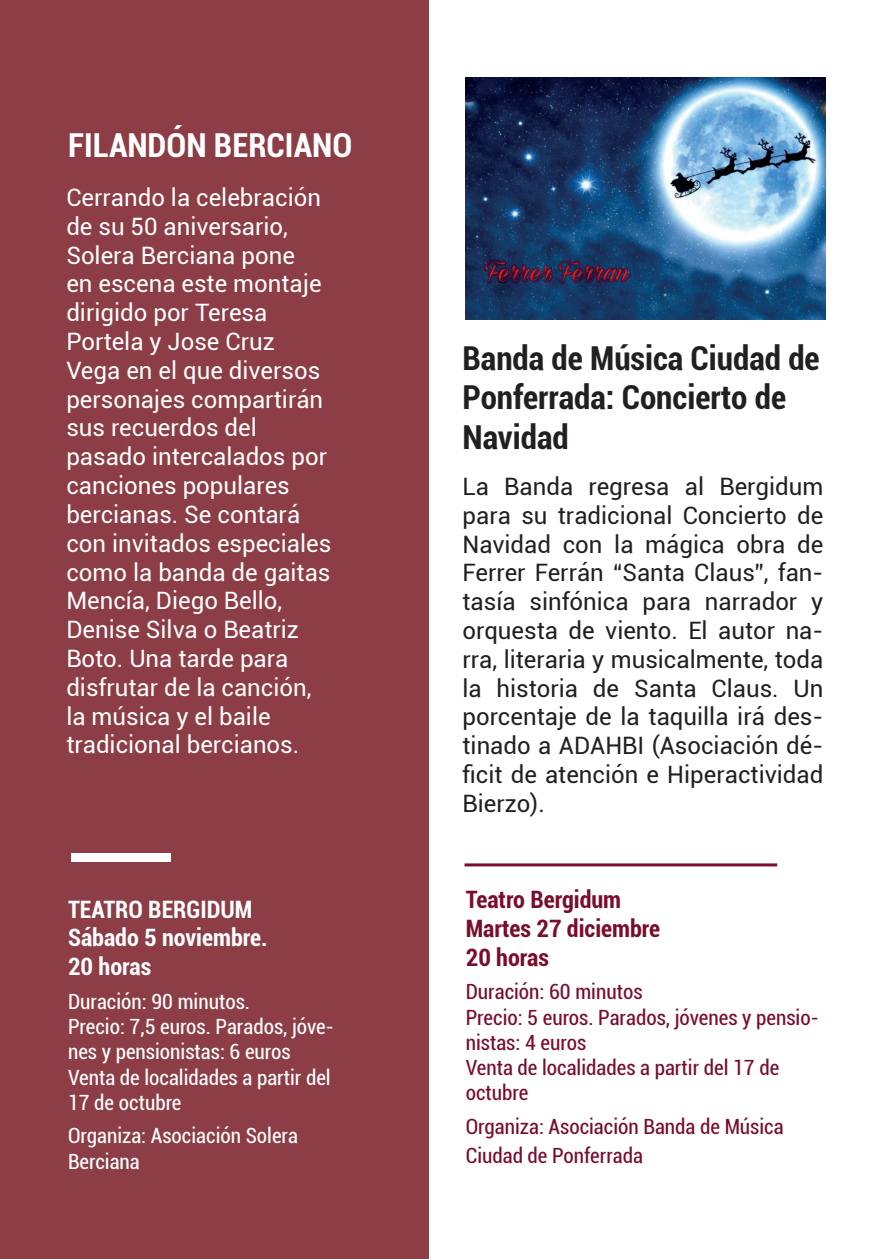
<style>
.page{position:relative;width:893px;height:1259px;background:#fff}
.page>*{position:absolute;margin:0;border:0;box-sizing:border-box;transform-origin:0 0}
.t1{font:700 condensed 33px/39.6px "Roboto";color:#231f20}
.t2{font:700 condensed 33px "Roboto";color:#fff}
.t3{font:24px/28.8px "Roboto";color:#fff}
.t4{font:24px/28.8px "Roboto";color:#231f20;text-align:justify}
.t5{font:700 condensed 24px "Roboto";color:#fff}
.t6{font:700 condensed 24px "Roboto";color:#790d2b}
.t7{font:condensed 21px/25.2px "Roboto";color:#790d2b}
.t8{font:condensed 21px/25.2px "Roboto";color:#fff}
</style>
<div class="page">
<hr style="left:892px;top:0;width:1px;height:1259px;background:#790d2b">
<div style="left:0;top:0;width:428px;height:1259px;background:#8c3d45"></div>
<img style="left:466px;top:77px;width:359px;height:242px">
<hr style="left:464px;top:863px;width:313px;height:3px;background:#790d2b">
<div style="left:72px;top:853px;width:99px;height:8px;background:#fff"></div>
<p class="t2" style="left:68px;top:122px;width:286px">FILANDÓN BERCIANO</p>
<p class="t3" style="left:66px;top:182px;width:266px">Cerrando la celebración de su 50 aniversario,<br>Solera Berciana pone<br>en escena este montaje dirigido por Teresa<br>Portela y Jose Cruz<br>Vega en el que diversos personajes compartirán sus recuerdos del pasado intercalados por canciones populares bercianas. Se contará con invitados especiales como la banda de gaitas<br>Mencía, Diego Bello,<br>Denise Silva o Beatriz<br>Boto. Una tarde para disfrutar de la canción, la música y el baile tradicional bercianos.</p>
<p class="t5" style="left:68px;top:892px;width:186px">TEATRO BERGIDUM</p>
<p class="t5" style="left:68px;top:921px;width:201px">Sábado 5 noviembre.</p>
<p class="t5" style="left:68px;top:950px;width:85px">20 horas</p>
<p class="t8" style="left:68px;top:988px;width:183px">Duración: 90 minutos.</p>
<p class="t8" style="left:68px;top:1013px;width:267px">Precio: 7,5 euros. Parados, jóve&shy;nes y pensionistas: 6 euros</p>
<p class="t8" style="left:68px;top:1063px;width:264px">Venta de localidades a partir del<br>17 de octubre</p>
<p class="t8" style="left:68px;top:1122px;width:231px">Organiza: Asociación Solera<br>Berciana</p>
<p class="t1" style="left:462px;top:337px;width:359px">Banda de Música Ciudad de<br>Ponferrada: Concierto de<br>Navidad</p>
<p class="t4" style="left:462px;top:471px;width:362px">La Banda regresa al Bergidum para su tradicional Concierto de Navidad con la mágica obra de Ferrer Ferrán “Santa Claus”, fan&shy;tasía sinfónica para narrador y orquesta de viento. El autor na&shy;rra, literaria y musicalmente, toda la historia de Santa Claus. Un porcentaje de la taquilla irá des&shy;tinado a ADAHBI (Asociación dé&shy;ficit de atención e Hiperactividad Bierzo).</p>
<p class="t6" style="left:466px;top:882px;width:157px">Teatro Bergidum</p>
<p class="t6" style="left:466px;top:911px;width:196px">Martes 27 diciembre</p>
<p class="t6" style="left:466px;top:940px;width:85px">20 horas</p>
<p class="t7" style="left:466px;top:978px;width:178px">Duración: 60 minutos</p>
<p class="t7" style="left:466px;top:1004px;width:355px">Precio: 5 euros. Parados, jóvenes y pensio&shy;nistas: 4 euros</p>
<p class="t7" style="left:466px;top:1054px;width:315px">Venta de localidades a partir del 17 de octubre</p>
<p class="t7" style="left:466px;top:1111px;width:319px;line-height:28.8px">Organiza: Asociación Banda de Música<br>Ciudad de Ponferrada</p>
</div>
